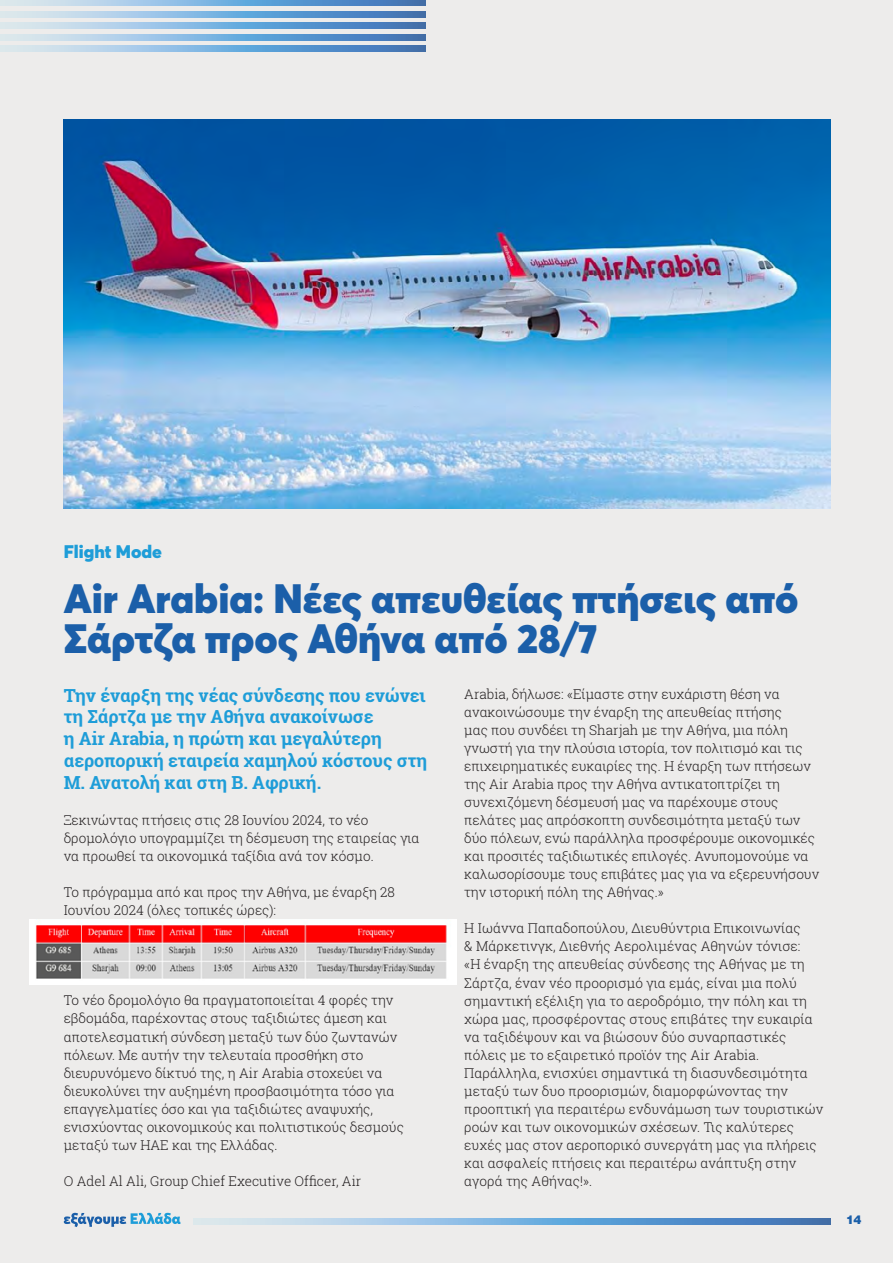
<style>
.page{position:relative;width:893px;height:1263px;background:#edeceb}
.page>*{position:absolute;margin:0;border:0;box-sizing:border-box;transform-origin:0 0}
.t1{font:900 40.5px/40.5px "Averta";color:#1b5fa9}
.t2{font:700 18px/21.8px "Roboto Slab";letter-spacing:-.005em;color:#1e9dd8}
.t3{font:900 18px "Averta";color:#1e9dd8}
.t4{font:300 13.5px/18px "Roboto Slab";color:#231f20}
.t5{font:900 12px "UB Helvetica";color:#1b5fa9}
</style>
<div class="page">
<svg style="left:0;top:0;width:426px;height:6px;background:#83b0d9"></svg>
<svg style="left:0;top:23px;width:426px;height:6px;background:#83b0d9"></svg>
<svg style="left:0;top:46px;width:426px;height:5px;background:#83b0d9"></svg>
<svg style="left:0;top:11px;width:426px;height:6px;background:#83b0d9"></svg>
<svg style="left:0;top:34px;width:426px;height:6px;background:#83b0d9"></svg>
<svg style="left:64px;top:1213px;width:117px;height:14px"></svg>
<svg style="left:194px;top:1219px;width:637px;height:5px;background:#83b0d9"></svg>
<img style="left:64px;top:119px;width:767px;height:389px">
<img style="left:29px;top:920px;width:427px;height:64px">
<h2 class="t3" style="left:64px;top:540px;width:100px">Flight Mode</h2>
<h1 class="t1" style="left:64px;top:578px;width:736px">Air Arabia: Νέες απευθείας πτήσεις από<br>Σάρτζα προς Αθήνα από 28/7</h1>
<h2 class="t2" style="left:64px;top:684px;width:365px">Την έναρξη της νέας σύνδεσης που ενώνει τη Σάρτζα με την Αθήνα ανακοίνωσε<br>η Air Arabia, η πρώτη και μεγαλύτερη αεροπορική εταιρεία χαμηλού κόστους στη Μ. Ανατολή και στη Β. Αφρική.</h2>
<p class="t4" style="left:64px;top:810px;width:357px">Ξεκινώντας πτήσεις στις 28 Ιουνίου 2024, το νέο δρομολόγιο υπογραμμίζει τη δέσμευση της εταιρείας για να προωθεί τα οικονομικά ταξίδια ανά τον κόσμο.</p>
<p class="t4" style="left:64px;top:883px;width:333px">Το πρόγραμμα από και προς την Αθήνα, με έναρξη 28<br>Ιουνίου 2024 (όλες τοπικές ώρες):</p>
<p class="t4" style="left:64px;top:991px;width:342px">Το νέο δρομολόγιο θα πραγματοποιείται 4 φορές την εβδομάδα, παρέχοντας στους ταξιδιώτες άμεση και αποτελεσματική σύνδεση μεταξύ των δύο ζωντανών πόλεων. Με αυτήν την τελευταία προσθήκη στο διευρυνόμενο δίκτυό της, η Air Arabia στοχεύει να διευκολύνει την αυξημένη προσβασιμότητα τόσο για επαγγελματίες όσο και για ταξιδιώτες αναψυχής, ενισχύοντας οικονομικούς και πολιτιστικούς δεσμούς μεταξύ των ΗΑΕ και της Ελλάδας.</p>
<p class="t4" style="left:64px;top:1172px;width:299px">Ο Adel Al Ali, Group Chief Executive Officer, Air</p>
<p class="t4" style="left:464px;top:684px;width:357px">Arabia, δήλωσε: «Είμαστε στην ευχάριστη θέση να ανακοινώσουμε την έναρξη της απευθείας πτήσης<br>μας που συνδέει τη Sharjah με την Αθήνα, μια πόλη γνωστή για την πλούσια ιστορία, τον πολιτισμό και τις επιχειρηματικές ευκαιρίες της. Η έναρξη των πτήσεων της Air Arabia προς την Αθήνα αντικατοπτρίζει τη συνεχιζόμενη δέσμευσή μας να παρέχουμε στους πελάτες μας απρόσκοπτη συνδεσιμότητα μεταξύ των δύο πόλεων, ενώ παράλληλα προσφέρουμε οικονομικές και προσιτές ταξιδιωτικές επιλογές. Ανυπομονούμε να καλωσορίσουμε τους επιβάτες μας για να εξερευνήσουν την ιστορική πόλη της Αθήνας.»</p>
<p class="t4" style="left:464px;top:919px;width:361px">Η Ιωάννα Παπαδοπούλου, Διευθύντρια Επικοινωνίας<br>&amp; Μάρκετινγκ, Διεθνής Αερολιμένας Αθηνών τόνισε:<br>«Η έναρξη της απευθείας σύνδεσης της Αθήνας με τη Σάρτζα, έναν νέο προορισμό για εμάς, είναι μια πολύ σημαντική εξέλιξη για το αεροδρόμιο, την πόλη και τη χώρα μας, προσφέροντας στους επιβάτες την ευκαιρία να ταξιδέψουν και να βιώσουν δύο συναρπαστικές πόλεις με το εξαιρετικό προϊόν της Air Arabia.<br>Παράλληλα, ενισχύει σημαντικά τη διασυνδεσιμότητα μεταξύ των δυο προορισμών, διαμορφώνοντας την προοπτική για περαιτέρω ενδυνάμωση των τουριστικών ροών και των οικονομικών σχέσεων. Τις καλύτερες ευχές μας στον αεροπορικό συνεργάτη μας για πλήρεις και ασφαλείς πτήσεις και περαιτέρω ανάπτυξη στην αγορά της Αθήνας!».</p>
<p class="t5" style="left:846px;top:1212px;width:17px">14</p>
</div>
